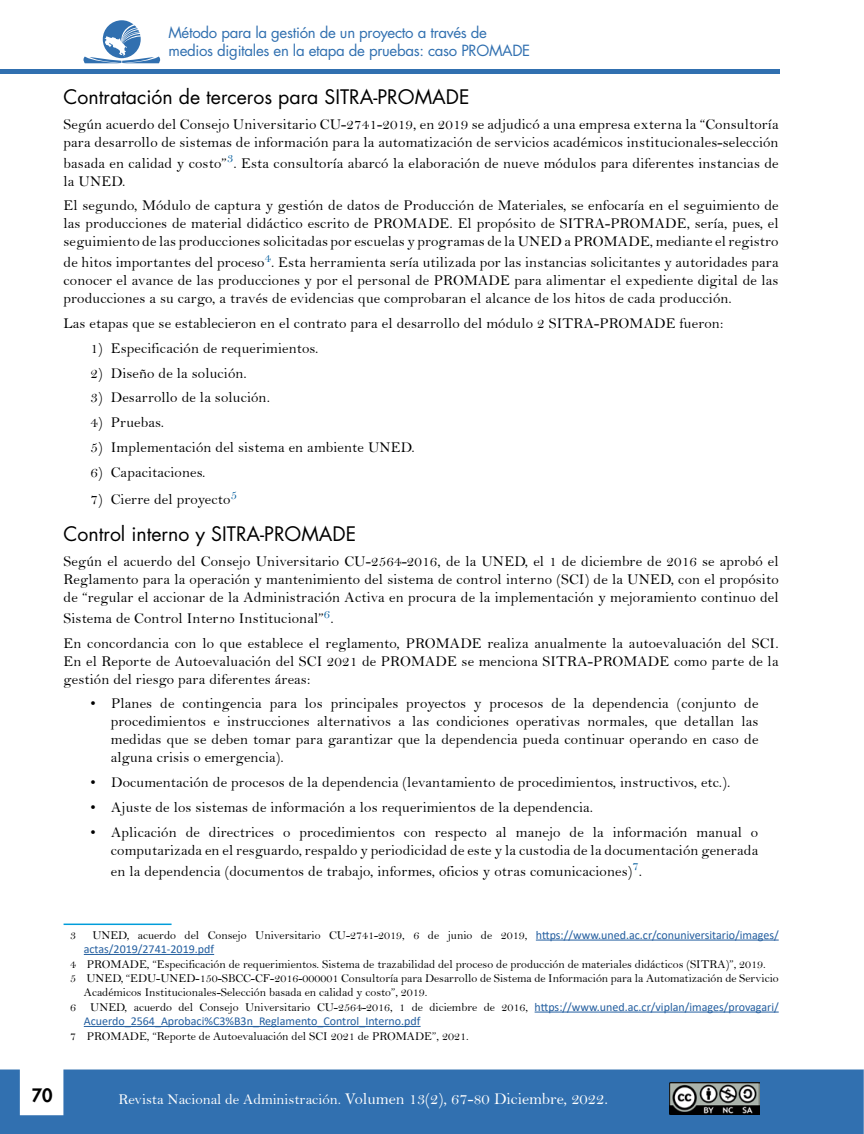
<style>
.page{position:relative;width:864px;height:1134px;background:#fff}
.page>*{position:absolute;margin:0;border:0;box-sizing:border-box;transform-origin:0 0}
.t1{font:19.5px "Futura Std";color:#000}
.t2{font:800 18px "Futura Std";color:#000}
.t3{font:16.5px "Bell";color:#fff}
.t4{font:15px/18px "Bell";letter-spacing:.01em;color:#000}
.t5{font:15px/18px "Futura Std";letter-spacing:-.02em;color:#3170b0}
.t6{font:12px "Bell";color:#000}
.t7{font:12px "Calibri";color:#235e9f}
.s1{font-family:"Calibri";color:#235e9f}
.s2{font-size:15px}
</style>
<div class="page">
<div style="left:0;top:69px;width:780px;height:5px;background:#3170b0"></div>
<svg style="left:83px;top:20px;width:78px;height:43px"></svg>
<div style="left:0;top:1070px;width:864px;height:64px;background:#3170b0"></div>
<img style="left:670px;top:1083px;width:90px;height:31px">
<hr style="left:64px;top:924px;width:108px;height:1px;background:#009dda">
<hr style="left:536px;top:940px;width:243px;height:1px;background:#235e9f">
<hr style="left:84px;top:954px;width:130px;height:1px;background:#235e9f">
<hr style="left:535px;top:1012px;width:244px;height:1px;background:#235e9f">
<hr style="left:84px;top:1026px;width:337px;height:1px;background:#235e9f">
<p class="t5" style="left:168px;top:24px;width:363px">Método para la gestión de un proyecto a través de medios digitales en la etapa de pruebas: caso PROMADE</p>
<h1 class="t1" style="left:64px;top:84px;width:407px">Contratación de terceros para SITRA-PROMADE</h1>
<p class="t4" style="left:64px;top:115px;width:717px">Según acuerdo del Consejo Universitario CU-2741-2019, en 2019 se adjudicó a una empresa externa la “Consultoría para desarrollo de sistemas de información para la automatización de servicios académicos institucionales-selección</p>
<p class="t4" style="left:64px;top:154px;width:717px">basada en calidad y costo”<sup>3</sup>. Esta consultoría abarcó la elaboración de nueve módulos para diferentes instancias de la UNED.</p>
<p class="t4" style="left:64px;top:196px;width:717px;text-align:justify">El segundo, Módulo de captura y gestión de datos de Producción de Materiales, se enfocaría en el seguimiento de las producciones de material didáctico escrito de PROMADE. El propósito de SITRA-PROMADE, sería, pues, el seguimiento de las producciones solicitadas por escuelas y programas de la UNED a PROMADE, mediante el registro</p>
<p class="t4" style="left:64px;top:253px;width:717px;text-align:justify">de hitos importantes del proceso<sup>4</sup>. Esta herramienta sería utilizada por las instancias solicitantes y autoridades para conocer el avance de las producciones y por el personal de PROMADE para alimentar el expediente digital de las producciones a su cargo, a través de evidencias que comprobaran el alcance de los hitos de cada producción.</p>
<p class="t4" style="left:64px;top:314px;width:661px">Las etapas que se establecieron en el contrato para el desarrollo del módulo 2 SITRA-PROMADE fueron:</p>
<p class="t4" style="left:91px;top:339px;width:229px">1) Especificación de requerimientos.</p>
<p class="t4" style="left:91px;top:364px;width:158px">2) Diseño de la solución.</p>
<p class="t4" style="left:91px;top:388px;width:181px">3) Desarrollo de la solución.</p>
<p class="t4" style="left:91px;top:413px;width:75px">4) Pruebas.</p>
<p class="t4" style="left:91px;top:438px;width:326px">5) Implementación del sistema en ambiente UNED.</p>
<p class="t4" style="left:91px;top:463px;width:117px">6) Capacitaciones.</p>
<p class="t4" style="left:91px;top:490px;width:148px">7) Cierre del proyecto<sup>5</sup></p>
<h1 class="t1" style="left:64px;top:522px;width:294px">Control interno y SITRA-PROMADE</h1>
<p class="t4" style="left:64px;top:552px;width:717px;text-align:justify">Según el acuerdo del Consejo Universitario CU-2564-2016, de la UNED, el 1 de diciembre de 2016 se aprobó el Reglamento para la operación y mantenimiento del sistema de control interno (SCI) de la UNED, con el propósito de “regular el accionar de la Administración Activa en procura de la implementación y mejoramiento continuo del</p>
<p class="t4" style="left:64px;top:606px;width:717px;line-height:24.8px">Sistema de Control Interno Institucional”<sup>6</sup>.<br>En concordancia con lo que establece el reglamento, PROMADE realiza anualmente la autoevaluación del SCI.</p>
<p class="t4" style="left:64px;top:652px;width:717px">En el Reporte de Autoevaluación del SCI 2021 de PROMADE se menciona SITRA-PROMADE como parte de la gestión del riesgo para diferentes áreas:</p>
<p class="t4" style="left:111px;top:695px;width:649px;text-align:justify;text-indent:-20px">• Planes de contingencia para los principales proyectos y procesos de la dependencia (conjunto de procedimientos e instrucciones alternativos a las condiciones operativas normales, que detallan las medidas que se deben tomar para garantizar que la dependencia pueda continuar operando en caso de alguna crisis o emergencia).</p>
<p class="t4" style="left:91px;top:773px;width:641px">• Documentación de procesos de la dependencia (levantamiento de procedimientos, instructivos, etc.).</p>
<p class="t4" style="left:91px;top:798px;width:504px">• Ajuste de los sistemas de información a los requerimientos de la dependencia.</p>
<p class="t4" style="left:91px;top:823px;width:669px;text-align:right">• Aplicación de directrices o procedimientos con respecto al manejo de la información manual o computarizada en el resguardo, respaldo y periodicidad de este y la custodia de la documentación generada</p>
<p class="t4" style="left:111px;top:862px;width:533px">en la dependencia (documentos de trabajo, informes, oficios y otras comunicaciones)<sup>7</sup>.</p>
<p class="t6" style="left:70px;top:928px;width:7px">3</p>
<p class="t6" style="left:92px;top:928px;width:688px">UNED, acuerdo del Consejo Universitario CU-2741-2019, 6 de junio de 2019, <span class="s1">https://www.uned.ac.cr/conuniversitario/images/</span></p>
<p class="t7" style="left:84px;top:941px;width:132px">actas/2019/2741-2019.pdf</p>
<p class="t6" style="left:70px;top:957px;width:697px">4 PROMADE, “Especificación de requerimientos. Sistema de trazabilidad del proceso de producción de materiales didácticos (SITRA)”, 2019.</p>
<p class="t6" style="left:70px;top:971px;width:710px">5 UNED, “EDU-UNED-150-SBCC-CF-2016-000001 Consultoría para Desarrollo de Sistema de Información para la Automatización de Servicio</p>
<p class="t6" style="left:84px;top:985px;width:345px">Académicos Institucionales-Selección basada en calidad y costo”, 2019.</p>
<p class="t6" style="left:70px;top:1000px;width:710px">6 UNED, acuerdo del Consejo Universitario CU-2564-2016, 1 de diciembre de 2016, <span class="s1">https://www.uned.ac.cr/viplan/images/provagari/</span></p>
<p class="t7" style="left:84px;top:1013px;width:338px">Acuerdo_2564_Aprobaci%C3%B3n_Reglamento_Control_Interno.pdf</p>
<p class="t6" style="left:70px;top:1029px;width:400px">7 PROMADE, “Reporte de Autoevaluación del SCI 2021 de PROMADE”, 2021.</p>
<p class="t2" style="left:32px;top:1084px;width:22px">70</p>
<p class="t3" style="left:119px;top:1088px;width:491px"><span class="s2">Revista Nacional de Administración.</span> Volumen 13(2), 67-80 Diciembre, 2022.</p>
</div>
